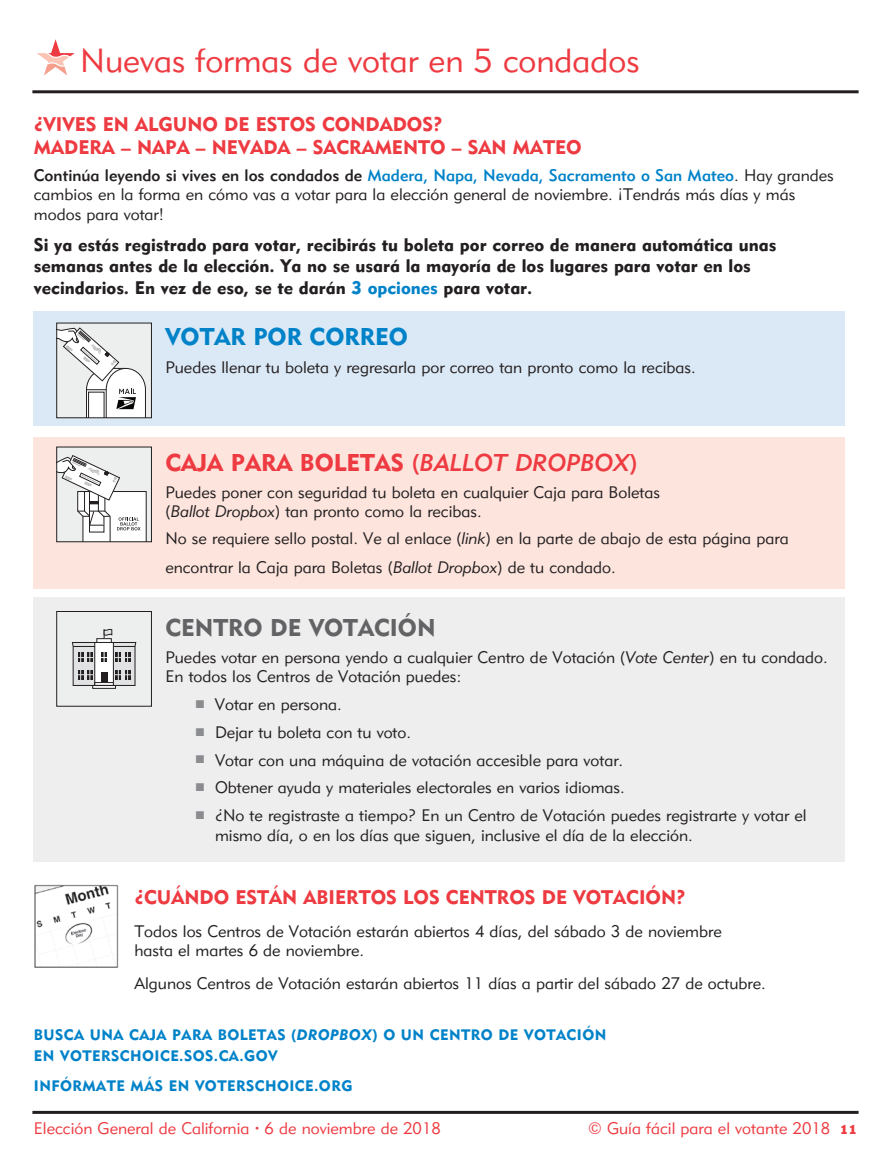
<style>
.page{position:relative;width:891px;height:1161px;background:#fff}
.page>*{position:absolute;margin:0;border:0;box-sizing:border-box;transform-origin:0 0}
.t1{font:33px "Geometric 415 BT Lite A";color:#ee3a41}
.t2{font:24px "Geometric 415 BT Black A";color:#ee3a41}
.t3{font:24px "Geometric 415 BT Black A";color:#636366}
.t4{font:24px "Geometric 415 BT Black A";color:#0082c8}
.t5{font:19.5px/22.5px "Geometric 415 BT Black A";color:#ee3a41}
.t6{font:18px/21.8px "Geometric 415 BT Black A";color:#231f20}
.t7{font:16.5px/19.5px "Geometric 415 BT Lite A";color:#231f20}
.t8{font:16.5px "Geometric 415 BT Medium A";color:#0082c8}
.t9{font:16.5px "Geometric 415 BT Lite A";color:#ee3a41}
.t10{font:15px/21px "Geometric 415 BT Black A";letter-spacing:.03em;color:#0082c8}
.s1{color:#231f20}
.s2{font-family:"Geometric 415 BT Lite A";color:#231f20}
.s3{color:#0082c8}
.s4{font-family:"Geometric 415 BT Medium A"}
.s5{font-family:"Geometric 415 BT Medium Italic A"}
.s6{font-family:"Geometric 415 BT Lite Italic A"}
.s7{color:#8a8c8f}
.s8{font-family:"Geometric 415 BT Black Italic A"}
.s9{font-family:"Geometric 415 BT Black A"}
.s10{font-family:"Franklin Gothic";font-size:12px}
</style>
<div class="page">
<hr style="left:32px;top:90px;width:827px;height:3px;background:#231f20">
<hr style="left:32px;top:1111px;width:827px;height:3px;background:#231f20">
<svg style="left:37px;top:39px;width:38px;height:37px"></svg>
<div style="left:34px;top:598px;width:811px;height:264px;background:#eeeeef"></div>
<div style="left:34px;top:437px;width:811px;height:151px;background:#fde5de"></div>
<div style="left:34px;top:311px;width:811px;height:115px;background:#dbe9f6"></div>
<div style="left:57px;top:323px;width:94px;height:95px;background:#edefef"></div>
<svg style="left:58px;top:327px;width:88px;height:89px"></svg>
<div style="left:56px;top:323px;width:96px;height:95px;border:1px solid #231f20"></div>
<div style="left:57px;top:447px;width:94px;height:95px;background:#edefef"></div>
<svg style="left:58px;top:455px;width:89px;height:85px"></svg>
<div style="left:56px;top:447px;width:96px;height:95px;border:1px solid #231f20"></div>
<div style="left:56px;top:611px;width:96px;height:96px;border:1px solid #231f20"></div>
<div style="left:92px;top:685px;width:24px;height:4px;border:1px solid #231f20"></div>
<svg style="left:72px;top:628px;width:65px;height:58px"></svg>
<img style="left:34px;top:884px;width:85px;height:84px">
<h1 class="t1" style="left:80px;top:41px;width:561px">Nuevas formas de votar en 5 condados</h1>
<p class="t5" style="left:34px;top:113px;width:549px">¿VIVES EN ALGUNO DE ESTOS CONDADOS?<br>MADERA – NAPA – NEVADA – SACRAMENTO – SAN MATEO</p>
<p class="t8" style="left:34px;top:165px;width:802px"><span class="s1">Continúa leyendo si vives en los condados de</span> Madera, Napa, Nevada, Sacramento o San Mateo<span class="s2">. Hay grandes</span></p>
<p class="t7" style="left:34px;top:184px;width:763px">cambios en la forma en cómo vas a votar para la elección general de noviembre. ¡Tendrás más días y más modos para votar!</p>
<p class="t6" style="left:34px;top:233px;width:744px">Si ya estás registrado para votar, recibirás tu boleta por correo de manera automática unas semanas antes de la elección. Ya no se usará la mayoría de los lugares para votar en los vecindarios. En vez de eso, se te darán <span class="s3">3 opciones</span> para votar.</p>
<h2 class="t4" style="left:165px;top:322px;width:244px">VOTAR POR CORREO</h2>
<p class="t7" style="left:165px;top:357px;width:532px">Puedes llenar tu boleta y regresarla por correo tan pronto como la recibas.</p>
<h2 class="t2" style="left:165px;top:448px;width:474px">CAJA PARA BOLETAS <span class="s4">(</span><span class="s5">BALLOT DROPBOX</span><span class="s4">)</span></h2>
<p class="t7" style="left:165px;top:482px;width:496px">Puedes poner con seguridad tu boleta en cualquier Caja para Boletas (<span class="s6">Ballot Dropbox</span>) tan pronto como la recibas.</p>
<p class="t7" style="left:165px;top:524px;width:625px;line-height:28.8px">No se requiere sello postal. Ve al enlace (<span class="s6">link</span>) en la parte de abajo de esta página para encontrar la Caja para Boletas (<span class="s6">Ballot Dropbox</span>) de tu condado.</p>
<h2 class="t3" style="left:165px;top:613px;width:272px">CENTRO DE VOTACIÓN</h2>
<p class="t7" style="left:165px;top:647px;width:664px">Puedes votar en persona yendo a cualquier Centro de Votación (<span class="s6">Vote Center</span>) en tu condado.<br>En todos los Centros de Votación puedes:</p>
<p class="t7" style="left:196px;top:694px;width:147px"><span class="s7">■</span> Votar en persona.</p>
<p class="t7" style="left:196px;top:722px;width:217px"><span class="s7">■</span> Dejar tu boleta con tu voto.</p>
<p class="t7" style="left:196px;top:750px;width:429px"><span class="s7">■</span> Votar con una máquina de votación accesible para votar.</p>
<p class="t7" style="left:196px;top:778px;width:431px"><span class="s7">■</span> Obtener ayuda y materiales electorales en varios idiomas.</p>
<p class="t7" style="left:215px;top:805px;width:593px;text-indent:-19px"><span class="s7">■</span> ¿No te registraste a tiempo? En un Centro de Votación puedes registrarte y votar el mismo día, o en los días que siguen, inclusive el día de la elección.</p>
<p class="t5" style="left:134px;top:885px;width:553px">¿CUÁNDO ESTÁN ABIERTOS LOS CENTROS DE VOTACIÓN?</p>
<p class="t7" style="left:134px;top:921px;width:589px">Todos los Centros de Votación estarán abiertos 4 días, del sábado 3 de noviembre hasta el martes 6 de noviembre.</p>
<p class="t7" style="left:134px;top:974px;width:633px">Algunos Centros de Votación estarán abiertos 11 días a partir del sábado 27 de octubre.</p>
<p class="t10" style="left:34px;top:1024px;width:574px">BUSCA UNA CAJA PARA BOLETAS (<span class="s8">DROPBOX</span>) O UN CENTRO DE VOTACIÓN<br>EN VOTERSCHOICE.SOS.CA.GOV</p>
<p class="t10" style="left:34px;top:1075px;width:320px">INFÓRMATE MÁS EN VOTERSCHOICE.ORG</p>
<p class="t9" style="left:34px;top:1119px;width:408px">Elección General de California <span class="s9">·</span> 6 de noviembre de 2018</p>
<p class="t9" style="left:588px;top:1118px;width:270px">© Guía fácil para el votante 2018 <span class="s10">11</span></p>
</div>
